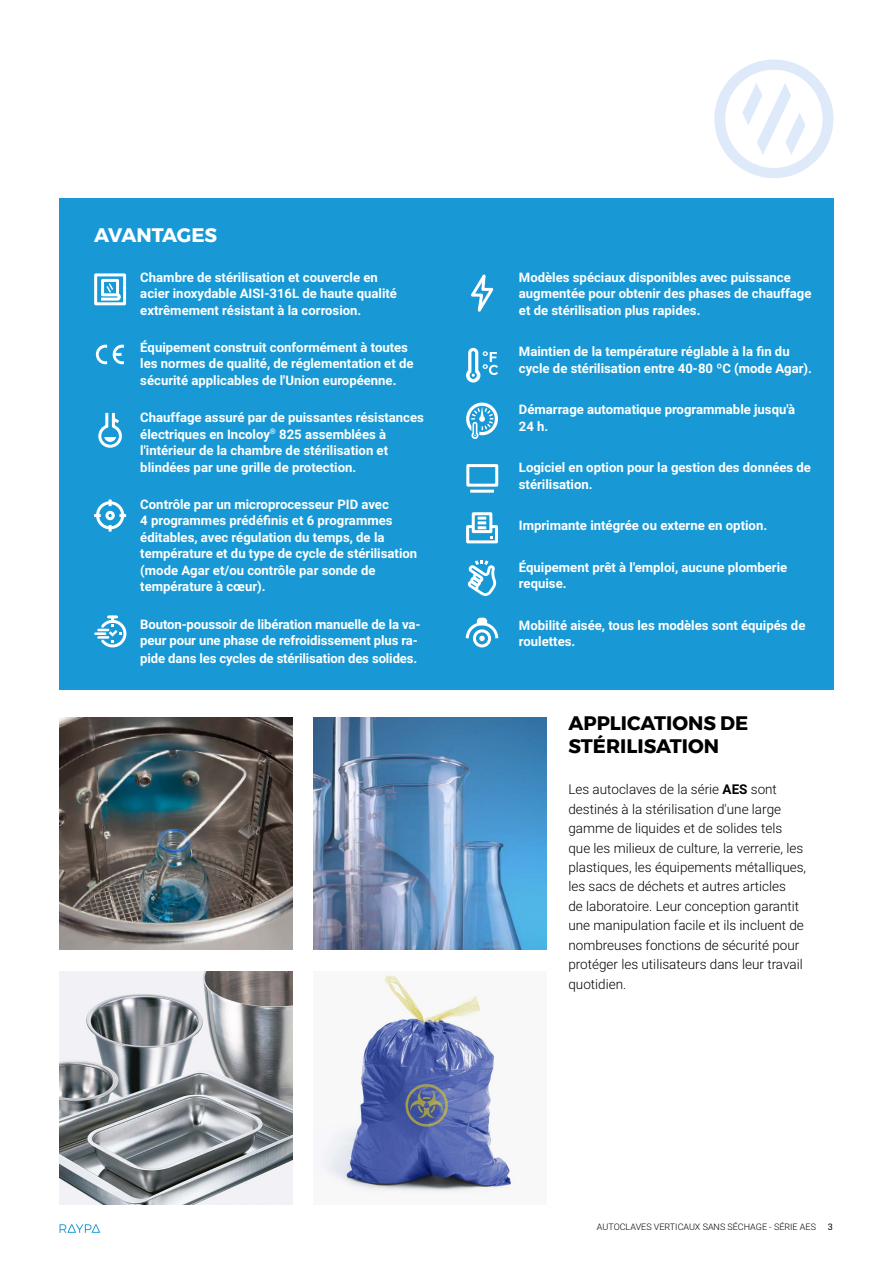
<style>
.page{position:relative;width:893px;height:1263px;background:#fff}
.page>*{position:absolute;margin:0;border:0;box-sizing:border-box;transform-origin:0 0}
.t1{font:700 19.5px/22.5px "Montserrat";color:#000}
.t2{font:700 19.5px "Montserrat";letter-spacing:-.01em;color:#fff}
.t3{font:300 13.5px/19.5px "Roboto";color:#000}
.t4{font:700 13.2px/16.5px "Roboto";color:#fff}
.t5{font:300 9px "Roboto";color:#000}
.t6{font:9px "Roboto";color:#000}
.s1{font-weight:700}
</style>
<div class="page">
<svg style="left:60px;top:1224px;width:40px;height:9px"></svg>
<svg style="left:714px;top:60px;width:119px;height:118px"></svg>
<div style="left:60px;top:198px;width:774px;height:491px;background:#1899d6"></div>
<svg style="left:466px;top:403px;width:32px;height:36px"></svg>
<svg style="left:466px;top:348px;width:32px;height:35px"></svg>
<svg style="left:466px;top:512px;width:32px;height:32px"></svg>
<div style="left:94px;top:273px;width:32px;height:32px;border:3px solid #fff"></div>
<svg style="left:98px;top:278px;width:24px;height:24px"></svg>
<svg style="left:96px;top:345px;width:28px;height:19px"></svg>
<svg style="left:98px;top:412px;width:24px;height:36px"></svg>
<svg style="left:95px;top:615px;width:32px;height:33px"></svg>
<svg style="left:471px;top:274px;width:23px;height:38px"></svg>
<div style="left:96px;top:501px;width:28px;height:28px;border:3px solid #fff;border-radius:50%"></div>
<svg style="left:109px;top:499px;width:3px;height:7px"></svg>
<svg style="left:109px;top:525px;width:3px;height:7px"></svg>
<svg style="left:94px;top:514px;width:7px;height:3px"></svg>
<svg style="left:119px;top:514px;width:7px;height:3px"></svg>
<div style="left:105px;top:511px;width:10px;height:9px;border:3px solid #fff;border-radius:50%"></div>
<svg style="left:466px;top:464px;width:33px;height:29px"></svg>
<div style="left:473px;top:629px;width:18px;height:18px;border:3px solid #fff;border-radius:50%"></div>
<svg style="left:465px;top:621px;width:34px;height:20px"></svg>
<div style="left:477px;top:618px;width:10px;height:7px;background:#fff;border-radius:4px"></div>
<img style="left:314px;top:717px;width:232px;height:233px">
<img style="left:60px;top:971px;width:232px;height:233px">
<img style="left:60px;top:717px;width:232px;height:233px">
<img style="left:320px;top:974px;width:194px;height:218px">
<svg style="left:468px;top:560px;width:28px;height:36px"></svg>
<h1 class="t2" style="left:94px;top:219px;width:125px">AVANTAGES</h1>
<p class="t4" style="left:140px;top:268px;width:258px">Chambre de stérilisation et couvercle en acier inoxydable AISI-316L de haute qualité extrêmement résistant à la corrosion.</p>
<p class="t4" style="left:140px;top:338px;width:275px">Équipement construit conformément à toutes les normes de qualité, de réglementation et de sécurité applicables de l'Union européenne.</p>
<p class="t4" style="left:140px;top:409px;width:285px">Chauffage assuré par de puissantes résistances électriques en Incoloy<sup>®</sup> 825 assemblées à l'intérieur de la chambre de stérilisation et blindées par une grille de protection.</p>
<p class="t4" style="left:140px;top:495px;width:278px">Contrôle par un microprocesseur PID avec<br>4 programmes prédéfinis et 6 programmes éditables, avec régulation du temps, de la température et du type de cycle de stérilisation (mode Agar et/ou contrôle par sonde de température à cœur).</p>
<p class="t4" style="left:140px;top:615px;width:282px">Bouton-poussoir de libération manuelle de la va&shy;peur pour une phase de refroidissement plus ra-</p>
<p class="t4" style="left:140px;top:650px;width:278px">pide dans les cycles de stérilisation des solides.</p>
<p class="t4" style="left:519px;top:268px;width:294px">Modèles spéciaux disponibles avec puissance augmentée pour obtenir des phases de chauffage et de stérilisation plus rapides.</p>
<p class="t4" style="left:519px;top:343px;width:295px">Maintien de la température réglable à la fin du cycle de stérilisation entre 40-80 ºC (mode Agar).</p>
<p class="t4" style="left:519px;top:401px;width:278px">Démarrage automatique programmable jusqu'à<br>24 h.</p>
<p class="t4" style="left:519px;top:459px;width:294px">Logiciel en option pour la gestion des données de stérilisation.</p>
<p class="t4" style="left:519px;top:517px;width:250px">Imprimante intégrée ou externe en option.</p>
<p class="t4" style="left:519px;top:558px;width:270px">Équipement prêt à l'emploi, aucune plomberie requise.</p>
<p class="t4" style="left:519px;top:616px;width:288px">Mobilité aisée, tous les modèles sont équipés de roulettes.</p>
<h1 class="t1" style="left:568px;top:712px;width:181px">APPLICATIONS DE<br>STÉRILISATION</h1>
<p class="t3" style="left:568px;top:779px;width:239px">Les autoclaves de la série <span class="s1">AES</span> sont destinés à la stérilisation d'une large gamme de liquides et de solides tels que les milieux de culture, la verrerie, les plastiques, les équipements métalliques, les sacs de déchets et autres articles<br>de laboratoire. Leur conception garantit une manipulation facile et ils incluent de nombreuses fonctions de sécurité pour protéger les utilisateurs dans leur travail quotidien.</p>
<p class="t5" style="left:597px;top:1220px;width:221px">AUTOCLAVES VERTICAUX SANS SÉCHAGE - SÉRIE AES</p>
<p class="t6" style="left:828px;top:1220px;width:7px">3</p>
</div>
